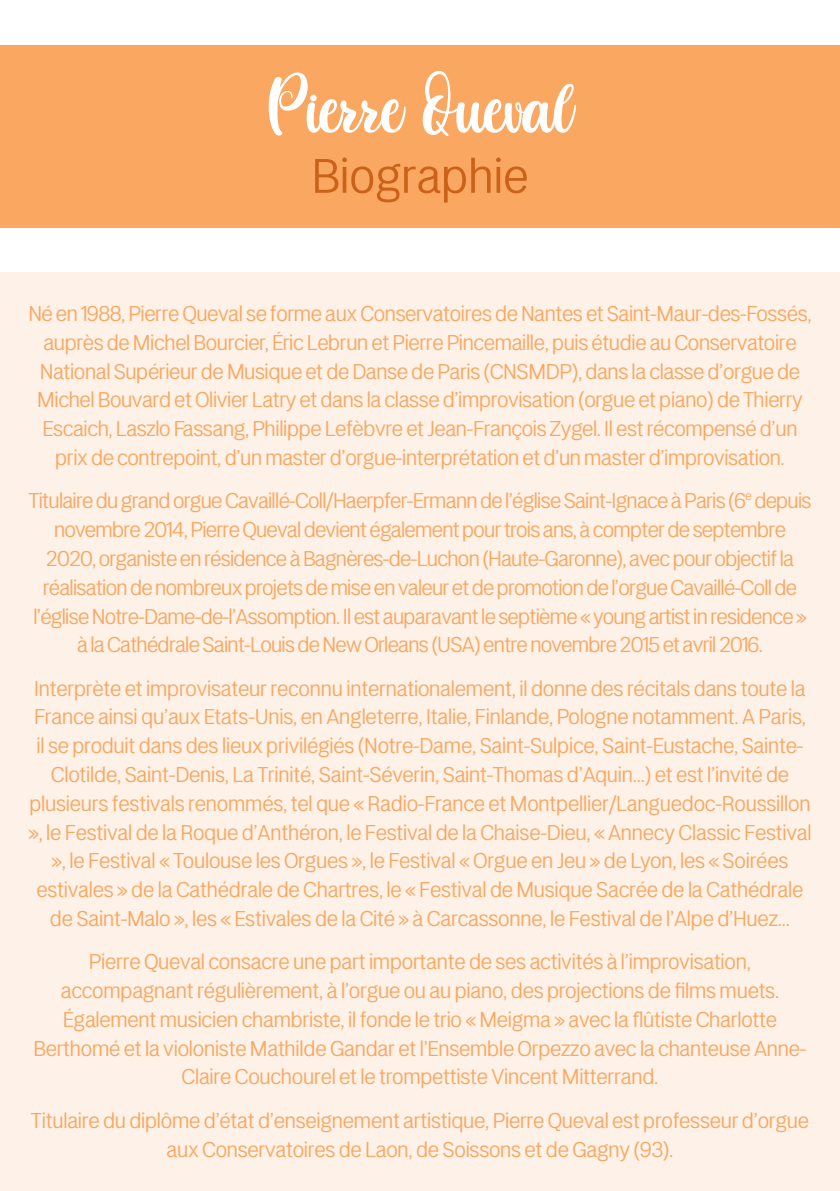
<style>
.page{position:relative;width:840px;height:1191px;background:#fff}
.page>*{position:absolute;margin:0;border:0;box-sizing:border-box;transform-origin:0 0}
.t1{font:66.2px "Butterfly";color:#fff}
.t2{font:54.2px "LT Amber";color:#cc6119}
.t3{font:24px/28.8px "LT Amber";letter-spacing:-.01em;color:#f9a761;text-align:center}
.t4{font:24px/28.8px "LT Amber";letter-spacing:-.03em;color:#f9a761;text-align:center}
</style>
<div class="page">
<div style="left:0;top:272px;width:839px;height:919px;background:#fef1e7"></div>
<div style="left:0;top:45px;width:839px;height:183px;background:#f9a761"></div>
<h1 class="t1" style="left:267px;top:59px;width:307px">Pierre Queval</h1>
<h2 class="t2" style="left:311px;top:148px;width:218px">Biographie</h2>
<p class="t3" style="left:28px;top:299px;width:784px">Né en 1988, Pierre Queval se forme aux Conservatoires de Nantes et Saint-Maur-des-Fossés, auprès de Michel Bourcier, Éric Lebrun et Pierre Pincemaille, puis étudie au Conservatoire National Supérieur de Musique et de Danse de Paris (CNSMDP), dans la classe d’orgue de Michel Bouvard et Olivier Latry et dans la classe d’improvisation (orgue et piano) de Thierry Escaich, Laszlo Fassang, Philippe Lefèbvre et Jean-François Zygel. Il est récompensé d’un prix de contrepoint, d’un master d’orgue-interprétation et d’un master d’improvisation.</p>
<p class="t4" style="left:28px;top:487px;width:784px">Titulaire du grand orgue Cavaillé-Coll/Haerpfer-Ermann de l’église Saint-Ignace à Paris (6<sup>e</sup> depuis novembre 2014, Pierre Queval devient également pour trois ans, à compter de septembre 2020, organiste en résidence à Bagnères-de-Luchon (Haute-Garonne), avec pour objectif la réalisation de nombreux projets de mise en valeur et de promotion de l’orgue Cavaillé-Coll de l’église Notre-Dame-de-l’Assomption. Il est auparavant le septième« young artist in residence » à la Cathédrale Saint-Louis de New Orleans (USA) entre novembre 2015 et avril 2016.</p>
<p class="t3" style="left:28px;top:674px;width:784px">Interprète et improvisateur reconnu internationalement, il donne des récitals dans toute la France ainsi qu’aux Etats-Unis, en Angleterre, Italie, Finlande, Pologne notamment. A Paris, il se produit dans des lieux privilégiés (Notre-Dame, Saint-Sulpice, Saint-Eustache, Sainte-Clotilde, Saint-Denis, La Trinité, Saint-Séverin, Saint-Thomas d’Aquin...) et est l’invité de plusieurs festivals renommés, tel que « Radio-France et Montpellier/Languedoc-Roussillon », le Festival de la Roque d’Anthéron, le Festival de la Chaise-Dieu, « Annecy Classic Festival », le Festival « Toulouse les Orgues », le Festival « Orgue en Jeu » de Lyon, les « Soirées estivales » de la Cathédrale de Chartres, le « Festival de Musique Sacrée de la Cathédrale de Saint-Malo », les « Estivales de la Cité » à Carcassonne, le Festival de l’Alpe d’Huez...</p>
<p class="t3" style="left:33px;top:947px;width:774px">Pierre Queval consacre une part importante de ses activités à l’improvisation, accompagnant régulièrement, à l’orgue ou au piano, des projections de films muets.<br>Également musicien chambriste, il fonde le trio « Meigma » avec la flûtiste Charlotte Berthomé et la violoniste Mathilde Gandar et l’Ensemble Orpezzo avec la chanteuse Anne-Claire Couchourel et le trompettiste Vincent Mitterrand.</p>
<p class="t3" style="left:31px;top:1106px;width:779px">Titulaire du diplôme d’état d’enseignement artistique, Pierre Queval est professeur d’orgue aux Conservatoires de Laon, de Soissons et de Gagny (93).</p>
</div>
